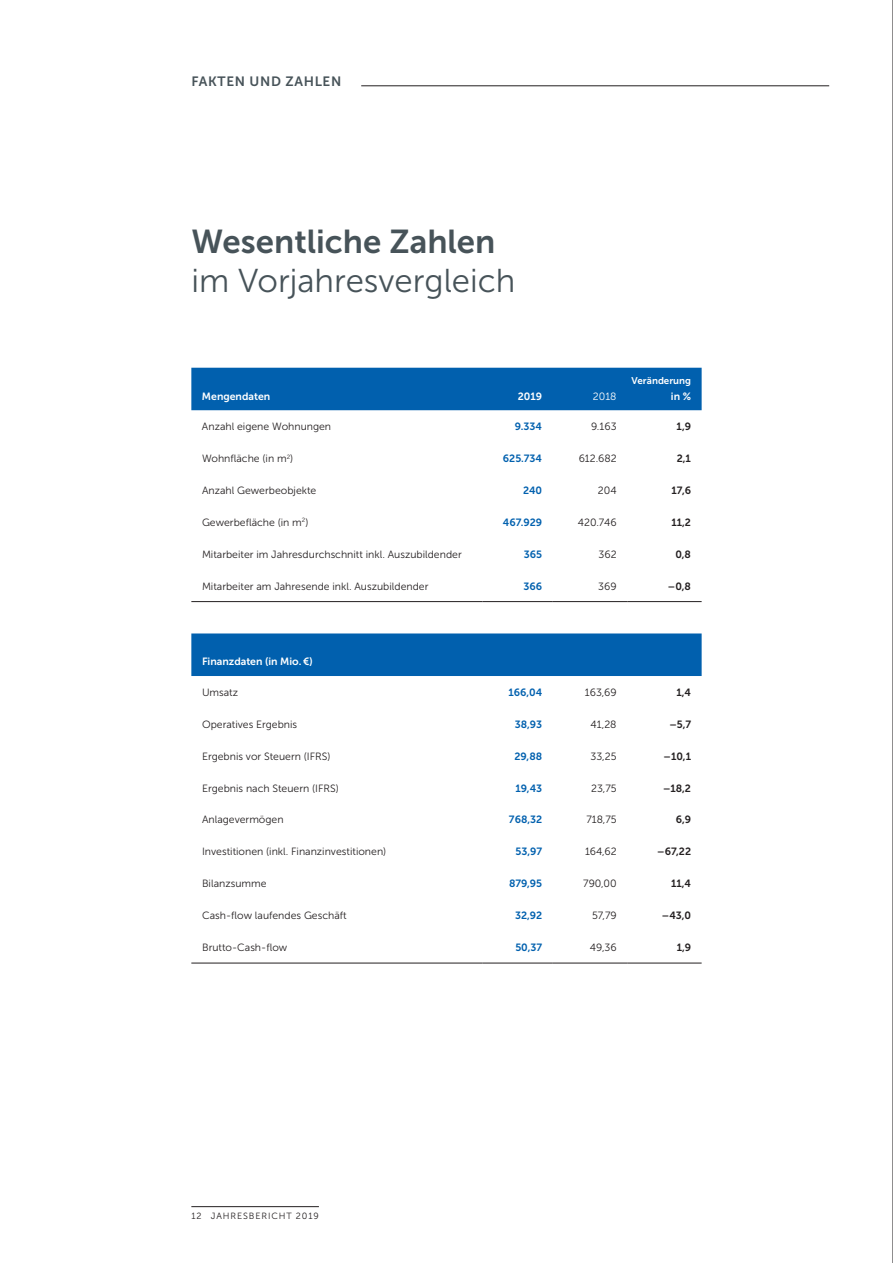
<style>
.page{position:relative;width:893px;height:1263px;background:#fff}
.page>*{position:absolute;margin:0;border:0;box-sizing:border-box;transform-origin:0 0}
.t1{font:33px "Museo Sans 300";color:#475359}
.t2{font:33px "Museo Sans 700";color:#475359}
.t3{font:13.5px "Museo Sans 700";letter-spacing:.05em;color:#475359}
.t4{font:10.5px "Museo Sans 300";color:#231f20}
.t5{font:10.5px "Museo Sans 700";color:#0160ae}
.t6{font:10.5px "Museo Sans 700";color:#231f20}
.t7{font:10.5px "Museo Sans 700";color:#fff}
.t8{font:10.5px "Museo Sans 300";color:#fff}
.t9{font:9.75px "Museo Sans 700";color:#fff}
.t10{font:9px "Museo Sans 300";letter-spacing:.1em;color:#231f20}
</style>
<div class="page">
<hr style="left:191px;top:1206px;width:128px;height:1px;background:#231f20">
<hr style="left:892px;top:0;width:1px;height:1263px;background:#231f20">
<div style="left:191px;top:368px;width:511px;height:43px;background:#0160ae"></div>
<svg style="left:191px;top:602px;width:511px;height:74px;fill:#0160ae"></svg>
<hr style="left:191px;top:963px;width:292px;height:1px;background:#231f20">
<hr style="left:483px;top:963px;width:70px;height:1px;background:#231f20">
<hr style="left:553px;top:963px;width:74px;height:1px;background:#231f20">
<hr style="left:627px;top:963px;width:75px;height:1px;background:#231f20">
<hr style="left:191px;top:601px;width:292px;height:1px;background:#231f20">
<hr style="left:483px;top:601px;width:70px;height:1px;background:#231f20">
<hr style="left:553px;top:601px;width:74px;height:1px;background:#231f20">
<hr style="left:627px;top:601px;width:75px;height:1px;background:#231f20">
<hr style="left:361px;top:86px;width:468px;height:1px;background:#231f20">
<p class="t3" style="left:191px;top:74px;width:151px">FAKTEN UND ZAHLEN</p>
<h1 class="t2" style="left:191px;top:223px;width:306px">Wesentliche Zahlen</h1>
<h1 class="t1" style="left:191px;top:263px;width:326px">im Vorjahresvergleich</h1>
<p class="t7" style="left:202px;top:390px;width:70px">Mengendaten</p>
<p class="t7" style="left:518px;top:390px;width:26px">2019</p>
<p class="t8" style="left:593px;top:390px;width:25px">2018</p>
<p class="t9" style="left:632px;top:375px;width:61px">Veränderung</p>
<p class="t7" style="left:671px;top:390px;width:22px">in %</p>
<p class="t4" style="left:202px;top:421px;width:131px">Anzahl eigene Wohnungen</p>
<p class="t5" style="left:515px;top:421px;width:29px">9.334</p>
<p class="t4" style="left:591px;top:421px;width:27px">9.163</p>
<p class="t6" style="left:677px;top:421px;width:16px">1,9</p>
<p class="t4" style="left:202px;top:453px;width:93px">Wohnfläche (in m<sup>2</sup>)</p>
<p class="t5" style="left:503px;top:452px;width:41px">625.734</p>
<p class="t4" style="left:579px;top:453px;width:39px">612.682</p>
<p class="t6" style="left:677px;top:452px;width:16px">2,1</p>
<p class="t4" style="left:202px;top:485px;width:116px">Anzahl Gewerbeobjekte</p>
<p class="t5" style="left:523px;top:484px;width:21px">240</p>
<p class="t4" style="left:598px;top:485px;width:20px">204</p>
<p class="t6" style="left:672px;top:484px;width:21px">17,6</p>
<p class="t4" style="left:202px;top:516px;width:108px">Gewerbefläche (in m<sup>2</sup>)</p>
<p class="t5" style="left:503px;top:516px;width:41px">467.929</p>
<p class="t4" style="left:578px;top:516px;width:40px">420.746</p>
<p class="t6" style="left:671px;top:516px;width:21px">11,2</p>
<p class="t4" style="left:202px;top:548px;width:261px">Mitarbeiter im Jahresdurchschnitt inkl. Auszubildender</p>
<p class="t5" style="left:524px;top:548px;width:20px">365</p>
<p class="t4" style="left:598px;top:548px;width:20px">362</p>
<p class="t6" style="left:675px;top:548px;width:17px">0,8</p>
<p class="t4" style="left:202px;top:580px;width:228px">Mitarbeiter am Jahresende inkl. Auszubildender</p>
<p class="t5" style="left:523px;top:580px;width:20px">366</p>
<p class="t4" style="left:598px;top:580px;width:20px">369</p>
<p class="t6" style="left:668px;top:580px;width:25px">– 0,8</p>
<p class="t7" style="left:202px;top:656px;width:112px">Finanzdaten (in Mio. €)</p>
<p class="t4" style="left:202px;top:687px;width:38px">Umsatz</p>
<p class="t5" style="left:508px;top:686px;width:35px">166,04</p>
<p class="t4" style="left:585px;top:687px;width:33px">163,69</p>
<p class="t6" style="left:676px;top:686px;width:16px">1,4</p>
<p class="t4" style="left:202px;top:718px;width:97px">Operatives Ergebnis</p>
<p class="t5" style="left:515px;top:718px;width:29px">38,93</p>
<p class="t4" style="left:591px;top:718px;width:27px">41,28</p>
<p class="t6" style="left:669px;top:718px;width:23px">–5,7</p>
<p class="t4" style="left:202px;top:750px;width:130px">Ergebnis vor Steuern (IFRS)</p>
<p class="t5" style="left:514px;top:750px;width:29px">29,88</p>
<p class="t4" style="left:591px;top:750px;width:27px">33,25</p>
<p class="t6" style="left:664px;top:750px;width:29px">–10,1</p>
<p class="t4" style="left:202px;top:782px;width:138px">Ergebnis nach Steuern (IFRS)</p>
<p class="t5" style="left:515px;top:782px;width:28px">19,43</p>
<p class="t4" style="left:591px;top:782px;width:27px">23,75</p>
<p class="t6" style="left:663px;top:782px;width:30px">–18,2</p>
<p class="t4" style="left:202px;top:814px;width:83px">Anlagevermögen</p>
<p class="t5" style="left:509px;top:814px;width:35px">768,32</p>
<p class="t4" style="left:586px;top:814px;width:32px">718,75</p>
<p class="t6" style="left:676px;top:814px;width:17px">6,9</p>
<p class="t4" style="left:202px;top:846px;width:186px">Investitionen (inkl. Finanzinvestitionen)</p>
<p class="t5" style="left:516px;top:846px;width:28px">53,97</p>
<p class="t4" style="left:585px;top:846px;width:33px">164,62</p>
<p class="t6" style="left:657px;top:846px;width:35px">–67,22</p>
<p class="t4" style="left:202px;top:878px;width:66px">Bilanzsumme</p>
<p class="t5" style="left:509px;top:878px;width:35px">879,95</p>
<p class="t4" style="left:583px;top:878px;width:35px">790,00</p>
<p class="t6" style="left:671px;top:878px;width:21px">11,4</p>
<p class="t4" style="left:202px;top:910px;width:146px">Cash-flow laufendes Geschäft</p>
<p class="t5" style="left:515px;top:910px;width:29px">32,92</p>
<p class="t4" style="left:592px;top:910px;width:26px">57,79</p>
<p class="t6" style="left:662px;top:910px;width:31px">–43,0</p>
<p class="t4" style="left:202px;top:942px;width:87px">Brutto-Cash-flow</p>
<p class="t5" style="left:515px;top:941px;width:28px">50,37</p>
<p class="t4" style="left:590px;top:942px;width:28px">49,36</p>
<p class="t6" style="left:677px;top:941px;width:16px">1,9</p>
<p class="t10" style="left:191px;top:1211px;width:129px">12 JAHRESBERICHT 2019</p>
</div>
